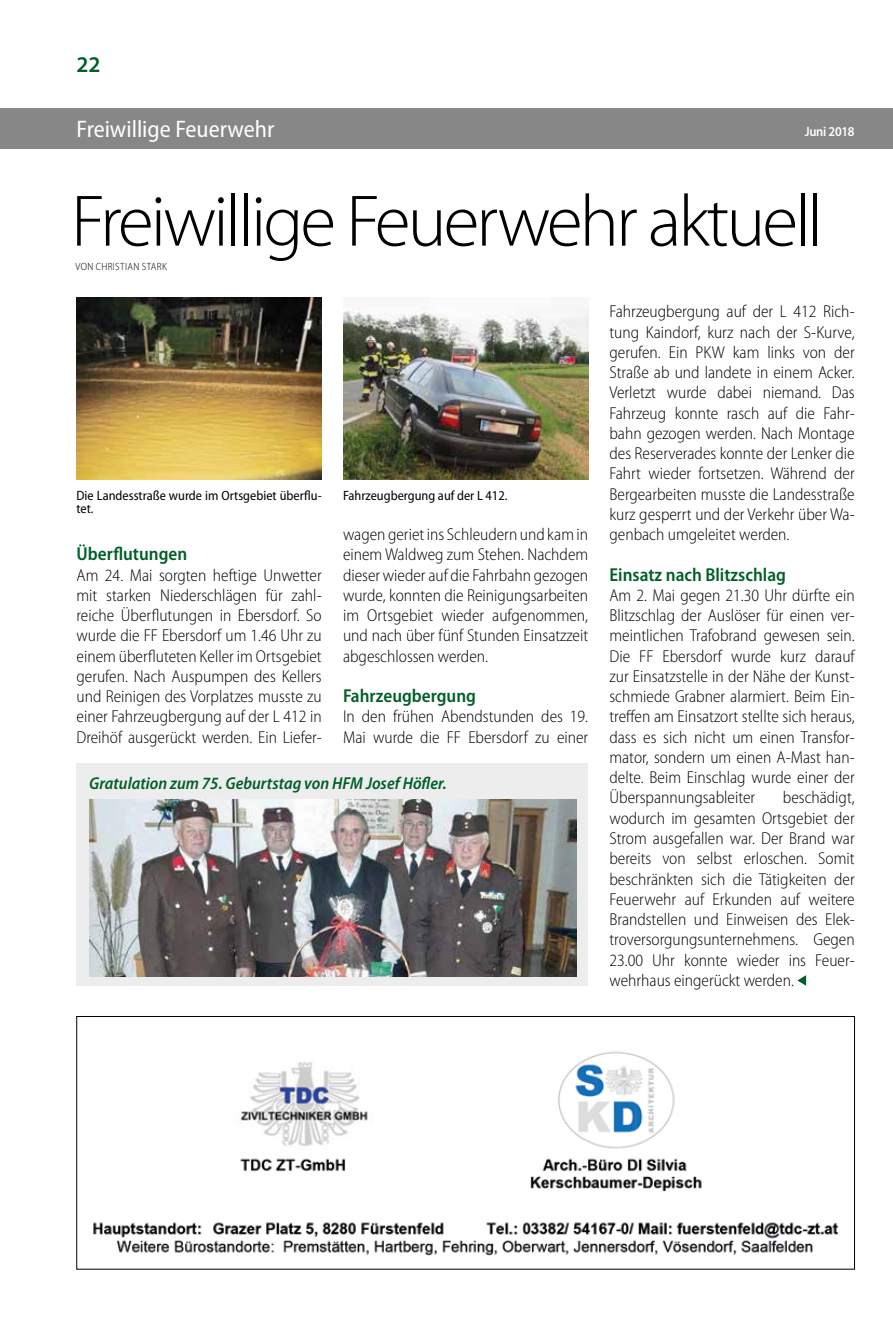
<style>
.page{position:relative;width:893px;height:1327px;background:#fff}
.page>*{position:absolute;margin:0;border:0;box-sizing:border-box;transform-origin:0 0}
.t1{font:300 73.5px "Myriad Pro";letter-spacing:-.04em;color:#000}
.t2{font:semi-condensed 24px "Myriad Pro";color:#fff}
.t3{font:600 22.5px "Myriad Pro";color:#005f27}
.t4{font:600 semi-condensed 18.75px "Myriad Pro";color:#005f27}
.t5{font:300 semi-condensed 17.25px/20.2px "Myriad Pro";color:#000;text-align:justify}
.t6{font:italic 600 semi-condensed 17.25px "Myriad Pro";color:#005f27}
.t7{font:semi-condensed 13.5px/13.5px "Myriad Pro";color:#000}
.t8{font:600 13.5px "Myriad Pro";letter-spacing:-.02em;color:#fff;scale:.93 1}
.t9{font:300 semi-condensed 10.5px "Myriad Pro";letter-spacing:.03em;color:#000}
</style>
<div class="page">
<div style="left:0;top:108px;width:893px;height:41px;background:#878787"></div>
<svg style="left:797px;top:975px;width:9px;height:10px"></svg>
<div style="left:77px;top:763px;width:511px;height:223px;background:#ededed"></div>
<img style="left:77px;top:297px;width:245px;height:182px">
<img style="left:343px;top:306px;width:245px;height:173px">
<img style="left:93px;top:1051px;width:745px;height:205px">
<div style="left:77px;top:1016px;width:778px;height:253px;border:1px solid #000"></div>
<img style="left:89px;top:799px;width:488px;height:177px">
<h3 class="t3" style="left:77px;top:50px;width:26px">22</h3>
<h2 class="t2" style="left:77px;top:116px;width:199px">Freiwillige Feuerwehr</h2>
<p class="t8" style="left:805px;top:123px;width:55px">Juni 2018</p>
<h1 class="t1" style="left:71px;top:181px;width:754px">Freiwillige Feuerwehr aktuell</h1>
<p class="t9" style="left:76px;top:260px;width:93px">VON CHRISTIAN STARK</p>
<p class="t7" style="left:77px;top:489px;width:247px">Die Landesstraße wurde im Ortsgebiet überflu&shy;tet.</p>
<p class="t7" style="left:343px;top:489px;width:166px">Fahrzeugbergung auf der L 412.</p>
<p class="t4" style="left:77px;top:544px;width:112px">Überflutungen</p>
<p class="t5" style="left:77px;top:565px;width:247px">Am 24. Mai sorgten heftige Unwetter mit starken Niederschlägen für zahl&shy;reiche Überflutungen in Ebersdorf. So wurde die FF Ebersdorf um 1.46 Uhr zu einem überfluteten Keller im Ortsgebiet gerufen. Nach Auspumpen des Kellers und Reinigen des Vorplatzes musste zu einer Fahrzeugbergung auf der L 412 in Dreihöf ausgerückt werden. Ein Liefer-</p>
<p class="t5" style="left:343px;top:524px;width:247px">wagen geriet ins Schleudern und kam in einem Waldweg zum Stehen. Nachdem dieser wieder auf die Fahrbahn gezogen wurde, konnten die Reinigungsarbeiten im Ortsgebiet wieder aufgenommen, und nach über fünf Stunden Einsatzzeit abgeschlossen werden.</p>
<p class="t4" style="left:343px;top:685px;width:135px">Fahrzeugbergung</p>
<p class="t5" style="left:343px;top:707px;width:247px">In den frühen Abendstunden des 19.<br>Mai wurde die FF Ebersdorf zu einer</p>
<p class="t6" style="left:89px;top:773px;width:359px">Gratulation zum 75. Geburtstag von HFM Josef Höfler.</p>
<p class="t5" style="left:609px;top:302px;width:247px">Fahrzeugbergung auf der L 412 Rich&shy;tung Kaindorf, kurz nach der S-Kurve, gerufen. Ein PKW kam links von der Straße ab und landete in einem Acker.<br>Verletzt wurde dabei niemand. Das Fahrzeug konnte rasch auf die Fahr&shy;bahn gezogen werden. Nach Montage des Reserverades konnte der Lenker die Fahrt wieder fortsetzen. Während der Bergearbeiten musste die Landesstraße kurz gesperrt und der Verkehr über Wa&shy;genbach umgeleitet werden.</p>
<p class="t4" style="left:609px;top:564px;width:178px">Einsatz nach Blitzschlag</p>
<p class="t5" style="left:609px;top:585px;width:247px">Am 2. Mai gegen 21.30 Uhr dürfte ein Blitzschlag der Auslöser für einen ver&shy;meintlichen Trafobrand gewesen sein.<br>Die FF Ebersdorf wurde kurz darauf zur Einsatzstelle in der Nähe der Kunst&shy;schmiede Grabner alarmiert. Beim Ein&shy;treffen am Einsatzort stellte sich heraus, dass es sich nicht um einen Transfor&shy;mator, sondern um einen A-Mast han&shy;delte. Beim Einschlag wurde einer der Überspannungsableiter</p>
<p class="t5" style="left:609px;top:788px;width:247px;text-indent:173px">beschädigt, wodurch im gesamten Ortsgebiet der Strom ausgefallen war. Der Brand war bereits von selbst erloschen. Somit beschränkten sich die Tätigkeiten der Feuerwehr auf Erkunden auf weitere Brandstellen und Einweisen des Elek&shy;troversorgungsunternehmens. Gegen 23.00 Uhr konnte wieder ins Feuer&shy;wehrhaus eingerückt werden.</p>
</div>
